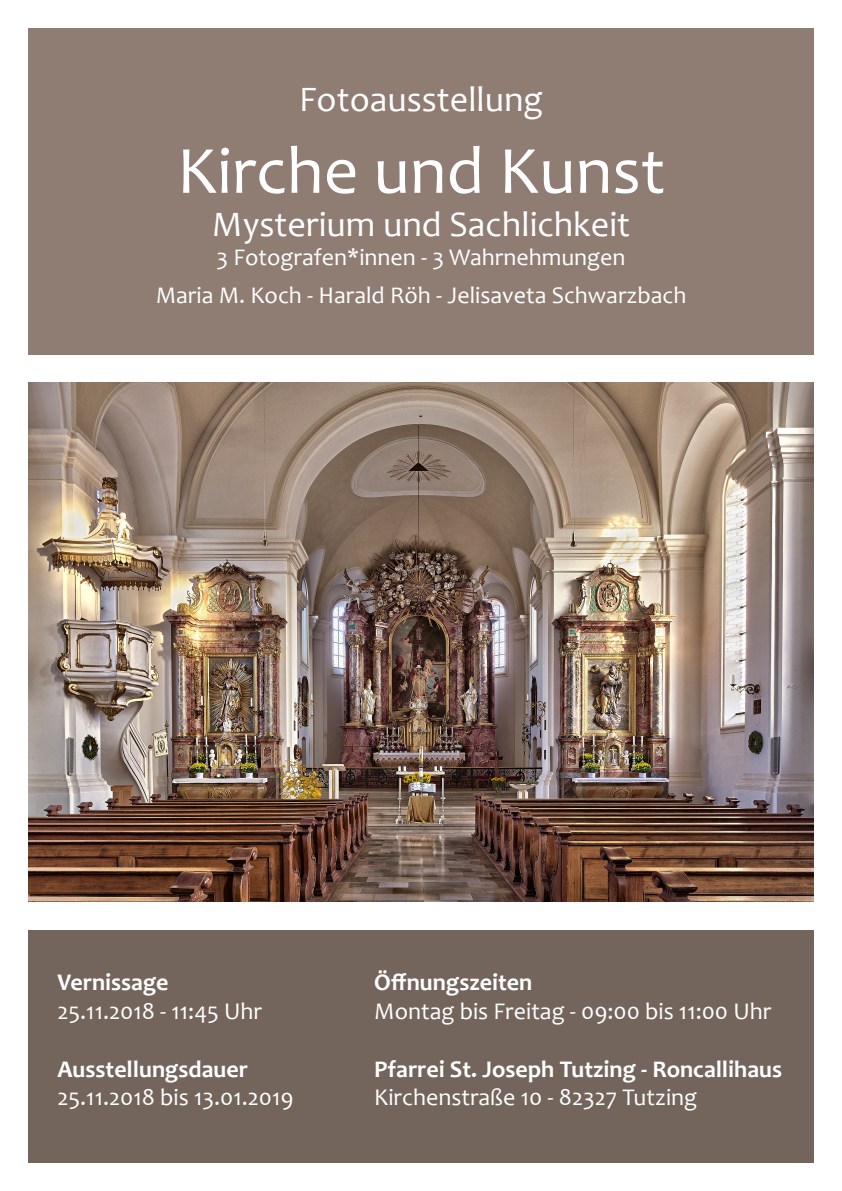
<style>
.page{position:relative;width:842px;height:1191px;background:#fff}
.page>*{position:absolute;margin:0;border:0;box-sizing:border-box;transform-origin:0 0}
.titel-1{font:68px "Candara";color:#fff}
.titel-2{font:36px "Candara";color:#fff}
.text_2{font:24px "Candara";color:#fff}
.text_2-2{font:700 24px "Candara";color:#fff}
</style>
<div class="page">
<img style="left:28px;top:383px;width:786px;height:518px">
<div style="left:28px;top:930px;width:786px;height:232px;background:#73645c"></div>
<div style="left:28px;top:28px;width:786px;height:326px;background:#8f7c73"></div>
<p class="titel-2" style="left:299px;top:77px;width:246px">Fotoausstellung</p>
<p class="titel-1" style="left:177px;top:128px;width:490px">Kirche und Kunst</p>
<p class="titel-2" style="left:212px;top:202px;width:420px">Mysterium und Sachlichkeit</p>
<p class="text_2" style="left:216px;top:242px;width:410px">3 Fotografen*innen - 3 Wahrnehmungen</p>
<p class="text_2" style="left:156px;top:280px;width:532px">Maria M. Koch - Harald Röh - Jelisaveta Schwarzbach</p>
<p class="text_2-2" style="left:57px;top:967px;width:113px">Vernissage</p>
<p class="text_2" style="left:57px;top:996px;width:206px">25.11.2018 - 11:45 Uhr</p>
<p class="text_2-2" style="left:57px;top:1053px;width:192px">Ausstellungsdauer</p>
<p class="text_2" style="left:57px;top:1082px;width:238px">25.11.2018 bis 13.01.2019</p>
<p class="text_2-2" style="left:374px;top:967px;width:160px">Öffnungszeiten</p>
<p class="text_2" style="left:374px;top:996px;width:399px">Montag bis Freitag - 09:00 bis 11:00 Uhr</p>
<p class="text_2-2" style="left:374px;top:1053px;width:409px">Pfarrei St. Joseph Tutzing - Roncallihaus</p>
<p class="text_2" style="left:374px;top:1082px;width:325px">Kirchenstraße 10 - 82327 Tutzing</p>
</div>
